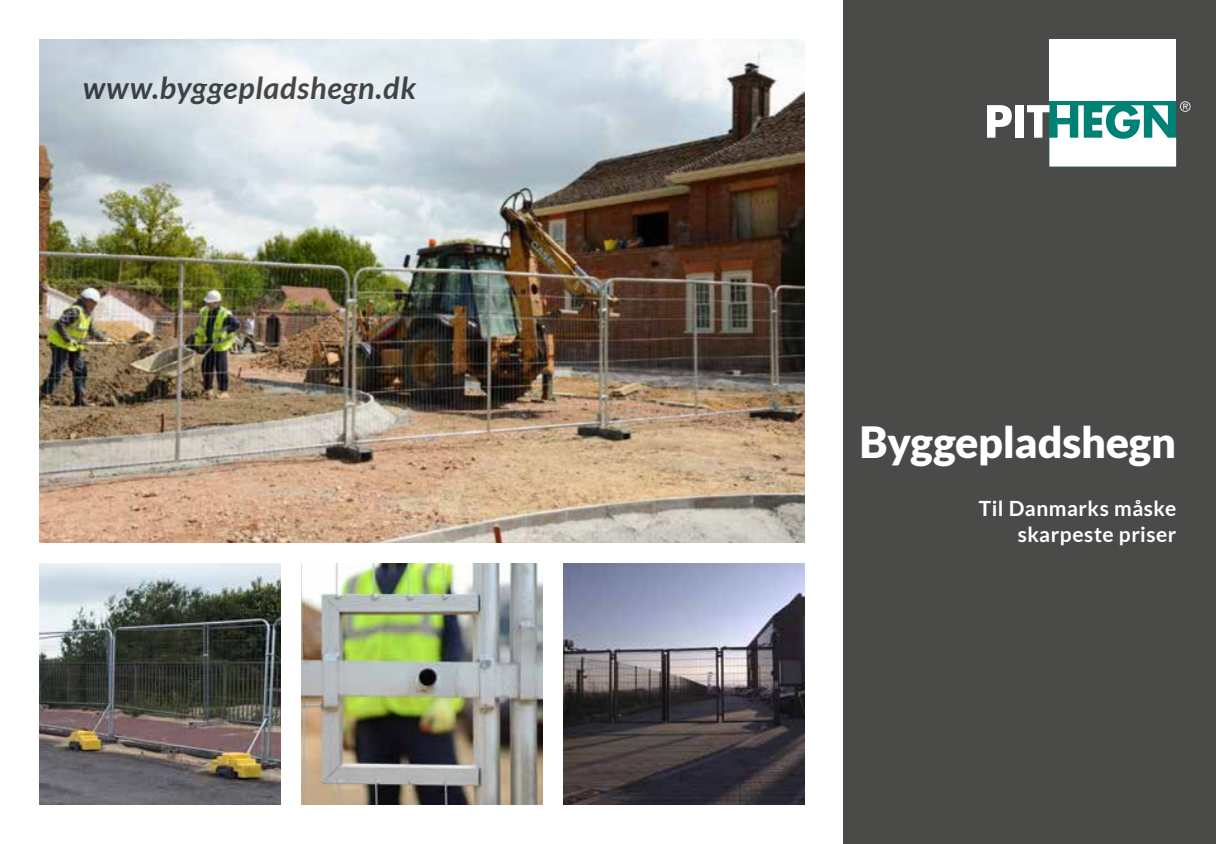
<style>
.page{position:relative;width:1216px;height:844px;background:#fff}
.page>*{position:absolute;margin:0;border:0;box-sizing:border-box;transform-origin:0 0}
.t1{font:900 43.05px "Lato";letter-spacing:-.005em;color:#fff}
.t2{font:italic 700 30.62px "Lato";letter-spacing:.025em;color:#4a4a49}
.t3{font:700 21px/25.9px "Lato";letter-spacing:.025em;color:#fff;text-align:right}
</style>
<div class="page">
<div style="left:843px;top:0;width:372px;height:843px;background:#4a4a49"></div>
<img style="left:40px;top:40px;width:764px;height:502px">
<svg style="left:987px;top:105px;width:24px;height:33px"></svg>
<div style="left:1015px;top:105px;width:8px;height:33px;background:#fff"></div>
<div style="left:1049px;top:40px;width:127px;height:61px;background:#fff"></div>
<svg style="left:1027px;top:101px;width:163px;height:65px"></svg>
<img style="left:40px;top:563px;width:240px;height:241px">
<img style="left:301px;top:563px;width:241px;height:241px">
<img style="left:563px;top:563px;width:241px;height:241px">
<h2 class="t2" style="left:82px;top:70px;width:335px">www.byggepladshegn.dk</h2>
<h1 class="t1" style="left:859px;top:417px;width:318px">Byggepladshegn</h1>
<p class="t3" style="left:978px;top:495px;width:199px">Til Danmarks måske skarpeste priser</p>
</div>
